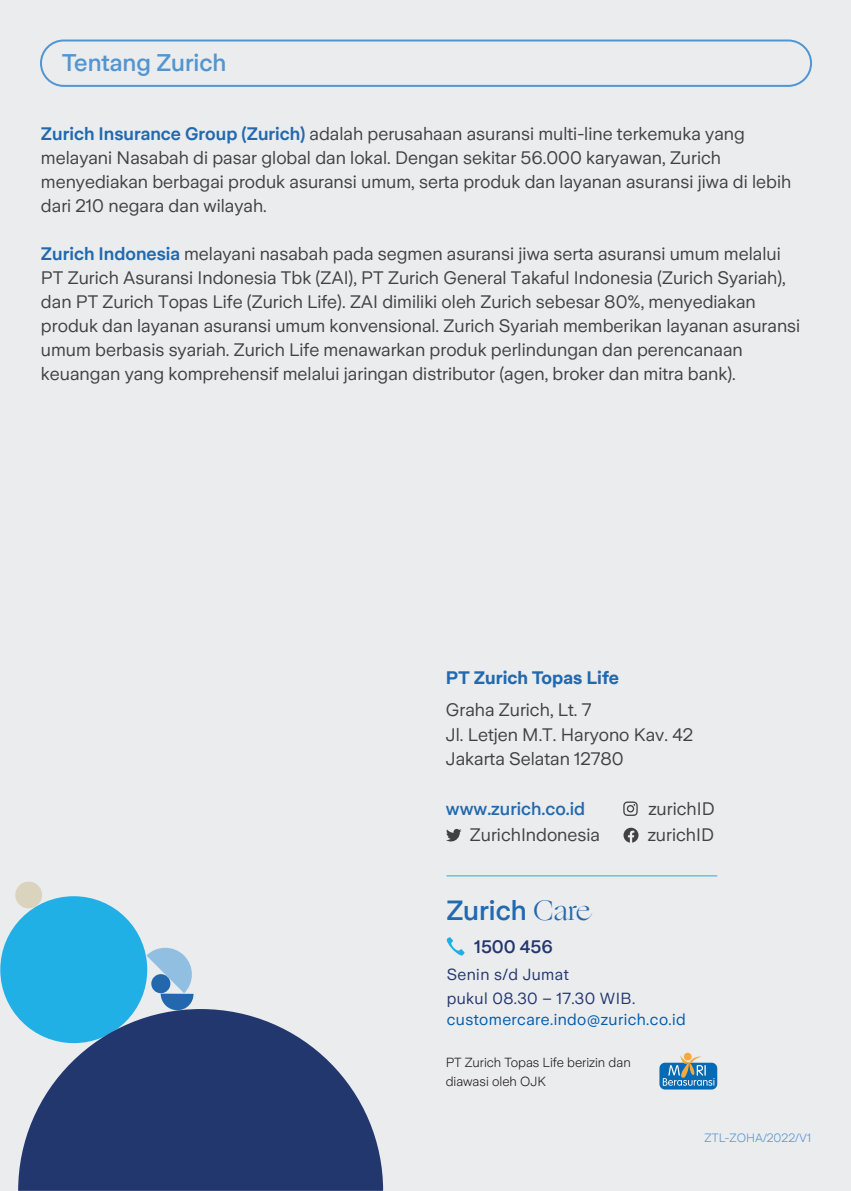
<style>
.page{position:relative;width:851px;height:1191px;background:#fff}
.page>*{position:absolute;margin:0;border:0;box-sizing:border-box;transform-origin:0 0}
.t1{font:500 27.6px "Zurich Sans";color:#2269ae}
.t2{font:500 24px "Zurich Sans";color:#5395d0}
.t3{font:18px/24px "Zurich Sans";color:#414042}
.t4{font:700 18px "Zurich Sans";color:#2269ae}
.t5{font:500 18px "Zurich Sans";color:#2269ae}
.t6{font:500 18px "Zurich Sans";color:#23366e}
.t7{font:16px/24px "Zurich Sans";letter-spacing:.025em;color:#23366e}
.t8{font:16px "Zurich Sans";letter-spacing:.025em;color:#005baa}
.t9{font:300 13.2px/18.6px "Zurich Sans";color:#231f20}
.t10{font:300 12px "Zurich Sans";color:#5695cf}
.s1{font-weight:600;color:#2269ae}
.s2{font-family:"Ogg";font-weight:400}
</style>
<div class="page">
<div style="left:0;top:0;width:850px;height:1191px;background:#ebecee"></div>
<div style="left:40px;top:40px;width:771px;height:47px;border:2px solid #5395d0;border-radius:23px"></div>
<svg style="left:446px;top:937px;width:18px;height:18px"></svg>
<hr style="left:446px;top:875px;width:271px;height:1px;background:#1eb0e6">
<svg style="left:623px;top:801px;width:14px;height:15px"></svg>
<svg style="left:446px;top:828px;width:15px;height:13px"></svg>
<svg style="left:623px;top:827px;width:15px;height:15px"></svg>
<svg style="left:659px;top:1062px;width:58px;height:27px"></svg>
<svg style="left:662px;top:1055px;width:52px;height:30px"></svg>
<svg style="left:683px;top:1052px;width:8px;height:8px"></svg>
<hr style="left:850px;top:0;width:1px;height:1191px;background:#92bfe1">
<svg style="left:146px;top:947px;width:48px;height:62px"></svg>
<div style="left:15px;top:881px;width:27px;height:27px;background:#dad3bd;border-radius:50%"></div>
<div style="left:151px;top:974px;width:19px;height:19px;background:#2367ac;border-radius:50%"></div>
<div style="left:0;top:896px;width:147px;height:147px;background:#21b0e6;border-radius:50%"></div>
<svg style="left:18px;top:1009px;width:365px;height:181px;fill:#23376f"></svg>
<h2 class="t2" style="left:62px;top:49px;width:166px">Tentang Zurich</h2>
<p class="t3" style="left:41px;top:122px;width:751px"><span class="s1">Zurich Insurance Group (Zurich)</span> adalah perusahaan asuransi multi-line terkemuka yang melayani Nasabah di pasar global dan lokal. Dengan sekitar 56.000 karyawan, Zurich menyediakan berbagai produk asuransi umum, serta produk dan layanan asuransi jiwa di lebih dari 210 negara dan wilayah.</p>
<p class="t3" style="left:41px;top:242px;width:760px"><span class="s1">Zurich Indonesia</span> melayani nasabah pada segmen asuransi jiwa serta asuransi umum melalui PT Zurich Asuransi Indonesia Tbk (ZAI), PT Zurich General Takaful Indonesia (Zurich Syariah), dan PT Zurich Topas Life (Zurich Life). ZAI dimiliki oleh Zurich sebesar 80%, menyediakan produk dan layanan asuransi umum konvensional. Zurich Syariah memberikan layanan asuransi umum berbasis syariah. Zurich Life menawarkan produk perlindungan dan perencanaan keuangan yang komprehensif melalui jaringan distributor (agen, broker dan mitra bank).</p>
<p class="t4" style="left:445px;top:667px;width:175px">PT Zurich Topas Life</p>
<p class="t3" style="left:446px;top:698px;width:248px">Graha Zurich, Lt. 7<br>Jl. Letjen M.T. Haryono Kav. 42<br>Jakarta Selatan 12780</p>
<p class="t5" style="left:446px;top:798px;width:141px">www.zurich.co.id</p>
<p class="t3" style="left:648px;top:796px;width:68px">zurichID</p>
<p class="t3" style="left:470px;top:823px;width:132px">ZurichIndonesia</p>
<p class="t3" style="left:647px;top:823px;width:68px">zurichID</p>
<h1 class="t1" style="left:446px;top:895px;width:145px">Zurich <span class="s2">Care</span></h1>
<p class="t6" style="left:474px;top:936px;width:80px">1500 456</p>
<p class="t7" style="left:446px;top:963px;width:190px">Senin s/d Jumat<br>pukul 08.30 – 17.30 WIB.</p>
<p class="t8" style="left:446px;top:1010px;width:240px">customercare.indo@zurich.co.id</p>
<p class="t9" style="left:445px;top:1053px;width:186px">PT Zurich Topas Life berizin dan diawasi oleh OJK</p>
<p class="t10" style="left:704px;top:1130px;width:108px">ZTL-ZOHA/2022/V1</p>
</div>
